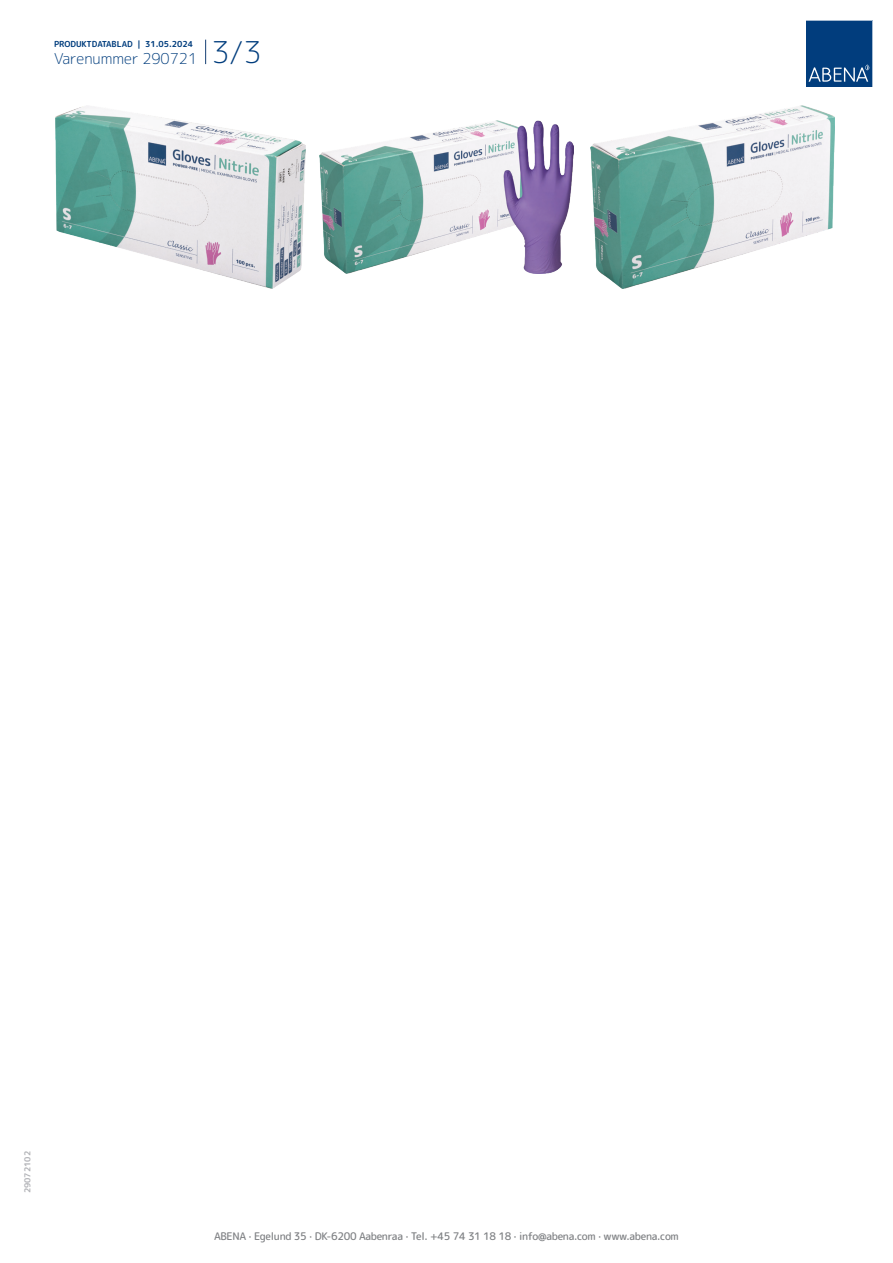
<style>
.page{position:relative;width:893px;height:1263px;background:#fff}
.page>*{position:absolute;margin:0;border:0;box-sizing:border-box;transform-origin:0 0}
.t1{font:300 15px "Rounded Mplus 1 c";color:#013d7d}
.t2{font:500 10.5px "Rounded Mplus 1 c";letter-spacing:-.03em;color:#808285}
.t3{font:700 8.25px "Rounded Mplus 1 c";color:#013d7d}
.t4{font:700 8.25px "Rounded Mplus 1 c";color:#b2b3b7}
.s1{font-size:30px}
</style>
<div class="page">
<svg style="left:205px;top:40px;width:1px;height:24px"></svg>
<svg style="left:806px;top:20px;width:67px;height:67px;background:#144b86"></svg>
<img style="left:56px;top:106px;width:249px;height:182px">
<img style="left:320px;top:120px;width:253px;height:153px">
<img style="left:590px;top:106px;width:245px;height:182px">
<p class="t3" style="left:54px;top:38px;width:141px">PRODUKTDATABLAD | 31.05.2024</p>
<h1 class="t1" style="left:54px;top:48px;width:209px">Varenummer 290721 <span class="s1">3/3</span></h1>
<p class="t4" style="left:22px;top:1193px;width:44px;rotate:-90deg">29072102</p>
<p class="t2" style="left:214px;top:1229px;width:466px">ABENA · Egelund 35 · DK-6200 Aabenraa · Tel. +45 74 31 18 18 · info@abena.com · www.abena.com</p>
</div>
